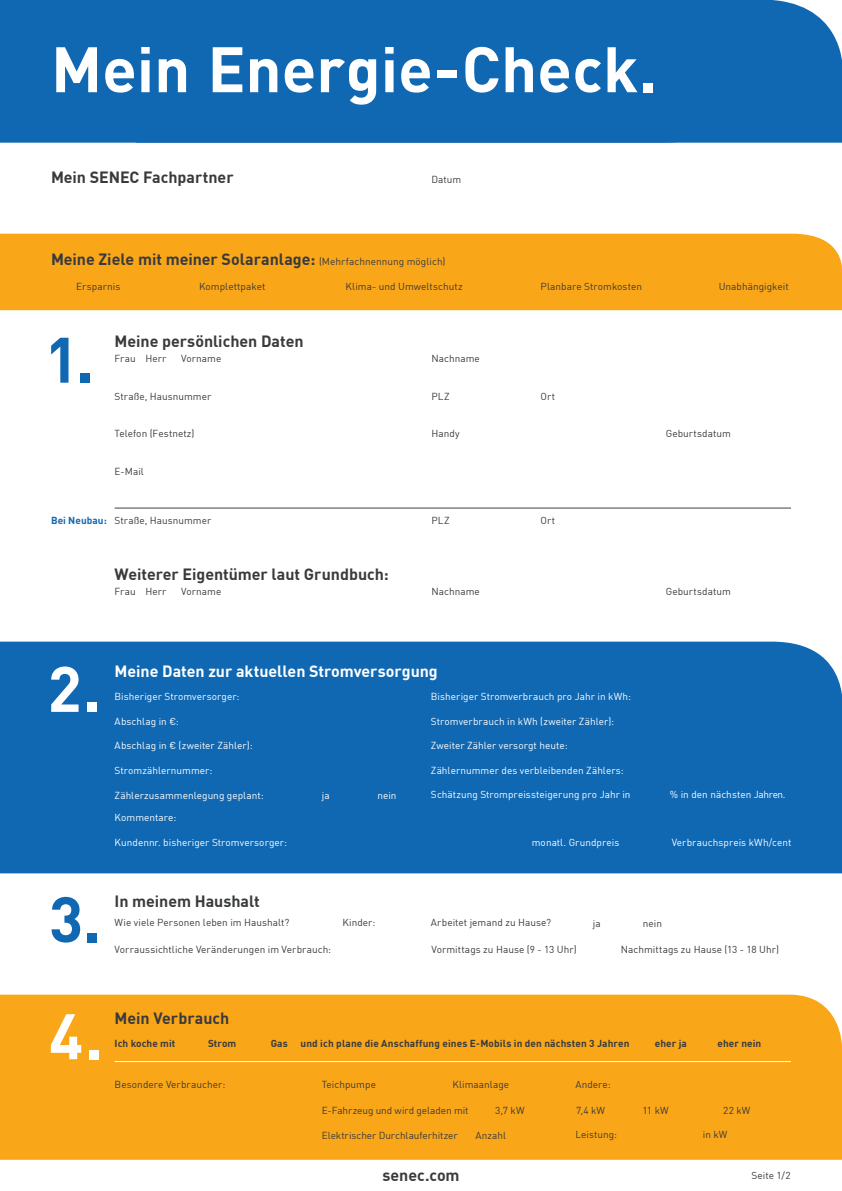
<style>
.page{position:relative;width:842px;height:1191px;background:#fff}
.page>*{position:absolute;margin:0;border:0;box-sizing:border-box;transform-origin:0 0}
.Titelblatt_Überschri{font:700 63.1px "En BWDIN Pro";color:#fff}
.Titelblatt_Überschri-2{font:700 63.1px "En BWDIN Pro";color:#1068b3}
.t1{font:700 16px "En BWDIN Pro";letter-spacing:-.005em;color:#383a3c}
.t2{font:700 16px "En BWDIN Pro";letter-spacing:-.005em;color:#fff}
.t3{font:10px "En BWDIN Pro";letter-spacing:.005em;color:#383a3c}
.t4{font:10px "En BWDIN Pro";letter-spacing:.005em;color:#fff}
.t5{font:700 10px "En BWDIN Pro";letter-spacing:.01em;color:#383a3c}
.t6{font:700 10px "En BWDIN Pro";letter-spacing:.005em;color:#1068b3}
.s1{font-weight:400;font-size:10px}
</style>
<div class="page">
<div style="left:0;top:234px;width:842px;height:76px;background:#faa619"></div>
<div style="left:0;top:0;width:136px;height:143px;background:#1068b3"></div>
<div style="left:136px;top:0;width:706px;height:143px;background:#1068b3"></div>
<hr style="left:115px;top:508px;width:676px;height:1px;background:#404042">
<div style="left:0;top:641px;width:842px;height:232px;background:#1068b3"></div>
<div style="left:0;top:994px;width:842px;height:165px;background:#faa619"></div>
<hr style="left:115px;top:1061px;width:676px;height:1px;background:#fff">
<p class="Titelblatt_Überschri" style="left:51px;top:17px;width:608px">Mein Energie-Check.</p>
<p class="t1" style="left:51px;top:164px;width:184px">Mein SENEC Fachpartner</p>
<p class="t3" style="left:431px;top:172px;width:31px">Datum</p>
<p class="t1" style="left:51px;top:246px;width:396px">Meine Ziele mit meiner Solaranlage: <span class="s1">(Mehrfachnennung möglich)</span></p>
<p class="t3" style="left:76px;top:279px;width:46px">Ersparnis</p>
<p class="t3" style="left:199px;top:279px;width:68px">Komplettpaket</p>
<p class="t3" style="left:346px;top:279px;width:119px">Klima- und Umweltschutz</p>
<p class="t3" style="left:540px;top:279px;width:103px">Planbare Stromkosten</p>
<p class="t3" style="left:719px;top:279px;width:71px">Unabhängigkeit</p>
<p class="Titelblatt_Überschri-2" style="left:45px;top:307px;width:51px">1.</p>
<p class="t1" style="left:115px;top:328px;width:190px">Meine persönlichen Daten</p>
<p class="t3" style="left:115px;top:351px;width:23px">Frau</p>
<p class="t3" style="left:145px;top:351px;width:23px">Herr</p>
<p class="t3" style="left:181px;top:350px;width:42px">Vorname</p>
<p class="t3" style="left:431px;top:350px;width:50px">Nachname</p>
<p class="t3" style="left:115px;top:389px;width:98px">Straße, Hausnummer</p>
<p class="t3" style="left:431px;top:389px;width:20px">PLZ</p>
<p class="t3" style="left:115px;top:426px;width:81px">Telefon (Festnetz)</p>
<p class="t3" style="left:431px;top:426px;width:30px">Handy</p>
<p class="t3" style="left:115px;top:463px;width:31px">E-Mail</p>
<p class="t6" style="left:51px;top:512px;width:57px">Bei Neubau:</p>
<p class="t3" style="left:115px;top:512px;width:98px">Straße, Hausnummer</p>
<p class="t3" style="left:431px;top:512px;width:20px">PLZ</p>
<p class="t1" style="left:115px;top:561px;width:276px">Weiterer Eigentümer laut Grundbuch:</p>
<p class="t3" style="left:115px;top:583px;width:23px">Frau</p>
<p class="t3" style="left:145px;top:583px;width:23px">Herr</p>
<p class="t3" style="left:181px;top:583px;width:42px">Vorname</p>
<p class="t3" style="left:431px;top:583px;width:50px">Nachname</p>
<p class="t3" style="left:540px;top:389px;width:16px">Ort</p>
<p class="t3" style="left:540px;top:512px;width:16px">Ort</p>
<p class="t3" style="left:666px;top:426px;width:67px">Geburtsdatum</p>
<p class="t3" style="left:666px;top:583px;width:67px">Geburtsdatum</p>
<p class="Titelblatt_Überschri" style="left:47px;top:636px;width:55px">2.</p>
<p class="t2" style="left:115px;top:657px;width:325px">Meine Daten zur aktuellen Stromversorgung</p>
<p class="t4" style="left:115px;top:688px;width:126px">Bisheriger Stromversorger:</p>
<p class="t4" style="left:115px;top:713px;width:66px">Abschlag in €:</p>
<p class="t4" style="left:431px;top:688px;width:202px">Bisheriger Stromverbrauch pro Jahr in kWh:</p>
<p class="t4" style="left:431px;top:713px;width:185px">Stromverbrauch in kWh (zweiter Zähler):</p>
<p class="t4" style="left:115px;top:738px;width:140px">Abschlag in € (zweiter Zähler):</p>
<p class="t4" style="left:431px;top:738px;width:138px">Zweiter Zähler versorgt heute:</p>
<p class="t4" style="left:431px;top:786px;width:201px">Schätzung Strompreissteigerung pro Jahr in</p>
<p class="t4" style="left:670px;top:786px;width:117px">% in den nächsten Jahren.</p>
<p class="t4" style="left:115px;top:762px;width:99px">Stromzählernummer:</p>
<p class="t4" style="left:431px;top:762px;width:194px">Zählernummer des verbleibenden Zählers:</p>
<p class="t4" style="left:115px;top:787px;width:151px">Zählerzusammenlegung geplant:</p>
<p class="t4" style="left:322px;top:787px;width:9px">ja</p>
<p class="t4" style="left:377px;top:787px;width:21px">nein</p>
<p class="t4" style="left:115px;top:810px;width:63px">Kommentare:</p>
<p class="t4" style="left:115px;top:834px;width:174px">Kundennr. bisheriger Stromversorger:</p>
<p class="t4" style="left:532px;top:834px;width:89px">monatl. Grundpreis</p>
<p class="t4" style="left:672px;top:834px;width:121px">Verbrauchspreis kWh/cent</p>
<p class="Titelblatt_Überschri-2" style="left:49px;top:866px;width:54px">3.</p>
<p class="t1" style="left:115px;top:887px;width:147px">In meinem Haushalt</p>
<p class="t3" style="left:115px;top:914px;width:176px">Wie viele Personen leben im Haushalt?</p>
<p class="t3" style="left:115px;top:941px;width:218px">Vorraussichtliche Veränderungen im Verbrauch:</p>
<p class="t3" style="left:431px;top:941px;width:147px">Vormittags zu Hause (9 - 13 Uhr)</p>
<p class="t3" style="left:621px;top:941px;width:160px">Nachmittags zu Hause (13 - 18 Uhr)</p>
<p class="t3" style="left:342px;top:914px;width:35px">Kinder:</p>
<p class="t3" style="left:431px;top:914px;width:122px">Arbeitet jemand zu Hause?</p>
<p class="t3" style="left:593px;top:915px;width:9px">ja</p>
<p class="t3" style="left:643px;top:915px;width:21px">nein</p>
<p class="Titelblatt_Überschri" style="left:49px;top:983px;width:55px">4.</p>
<p class="t1" style="left:115px;top:1004px;width:116px">Mein Verbrauch</p>
<p class="t5" style="left:208px;top:1035px;width:30px">Strom</p>
<p class="t5" style="left:271px;top:1035px;width:19px">Gas</p>
<p class="t5" style="left:655px;top:1035px;width:33px">eher ja</p>
<p class="t5" style="left:717px;top:1035px;width:45px">eher nein</p>
<p class="t5" style="left:115px;top:1035px;width:62px">Ich koche mit</p>
<p class="t5" style="left:300px;top:1035px;width:331px">und ich plane die Anschaffung eines E-Mobils in den nächsten 3 Jahren</p>
<p class="t3" style="left:115px;top:1076px;width:112px">Besondere Verbraucher:</p>
<p class="t3" style="left:322px;top:1076px;width:56px">Teichpumpe</p>
<p class="t3" style="left:322px;top:1102px;width:148px">E-Fahrzeug und wird geladen mit</p>
<p class="t3" style="left:322px;top:1127px;width:137px">Elektrischer Durchlauferhitzer</p>
<p class="t3" style="left:452px;top:1076px;width:58px">Klimaanlage</p>
<p class="t3" style="left:495px;top:1102px;width:31px">3,7 kW</p>
<p class="t3" style="left:642px;top:1102px;width:28px">11 kW</p>
<p class="t3" style="left:575px;top:1076px;width:37px">Andere:</p>
<p class="t3" style="left:576px;top:1102px;width:31px">7,4 kW</p>
<p class="t3" style="left:723px;top:1102px;width:29px">22 kW</p>
<p class="t3" style="left:475px;top:1127px;width:32px">Anzahl</p>
<p class="t3" style="left:575px;top:1126px;width:43px">Leistung:</p>
<p class="t3" style="left:703px;top:1126px;width:26px">in kW</p>
<p class="t1" style="left:382px;top:1161px;width:79px">senec.com</p>
<p class="t3" style="left:751px;top:1167px;width:41px">Seite 1/2</p>
</div>
